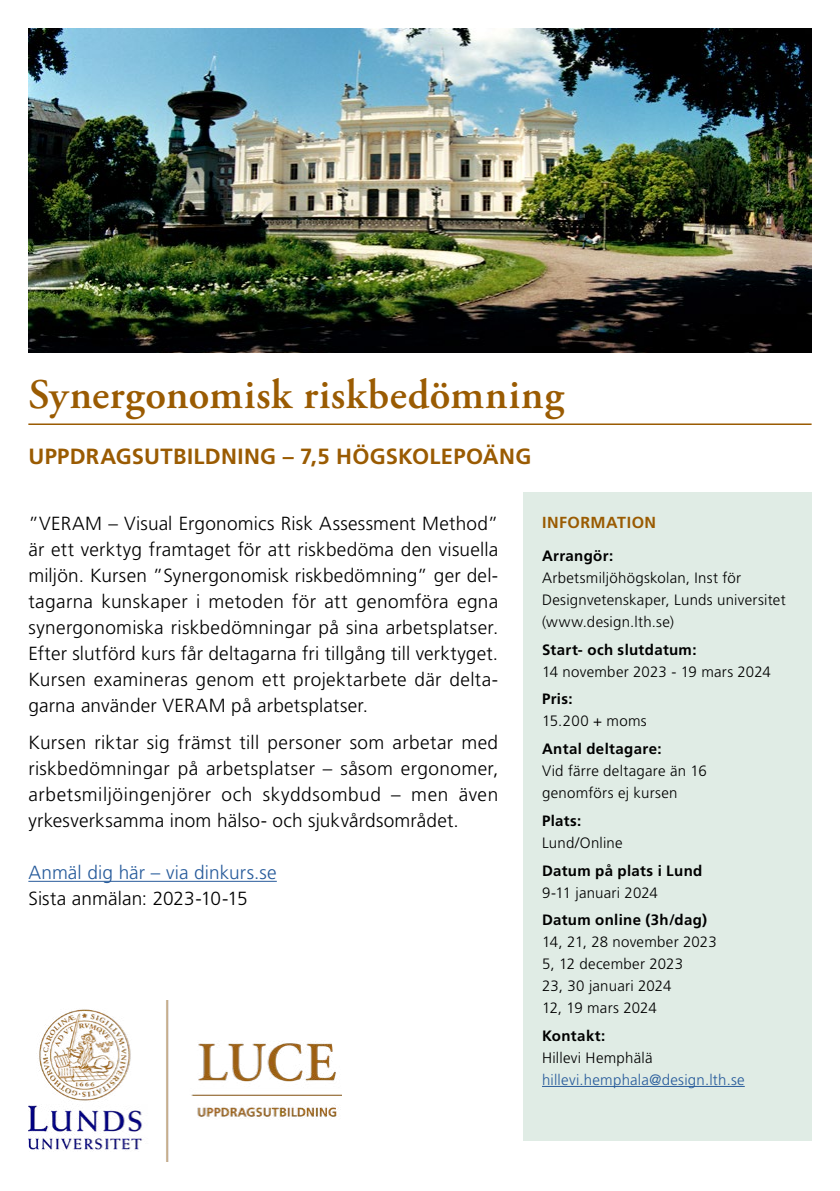
<style>
.page{position:relative;width:840px;height:1191px;background:#fff}
.page>*{position:absolute;margin:0;border:0;box-sizing:border-box;transform-origin:0 0}
.t1{font:600 42px "Adobe Garamond Pro";letter-spacing:.015em;color:#9a5b02}
.t2{font:700 22px "Frutiger LT Std";letter-spacing:.015em;color:#9a5b02}
.Svart_Brödtext_utan{font:300 19px/26px "Frutiger LT Std";letter-spacing:.01em;color:#000;text-align:justify}
.Svart_Brödtext_utan-2{font:300 19px "Frutiger LT Std";letter-spacing:.005em;color:#275b9b}
.Underrad_till_18_p{font:700 16px "Frutiger LT Std";letter-spacing:.03em;color:#9a5b02}
.Svart_Brödtext_utan-3{font:300 15px/22px "Frutiger LT Std";letter-spacing:.015em;color:#000}
.Underrubrik_2{font:700 15px "Frutiger LT Std";letter-spacing:.025em;color:#000}
.Svart_Brödtext_utan-4{font:300 15px "Frutiger LT Std";letter-spacing:.015em;color:#275b9b}
.Underrubrik_2-2{font:300 15px "Frutiger LT Std";letter-spacing:.02em;color:#000}
</style>
<div class="page">
<div style="left:523px;top:492px;width:288px;height:648px;background:#e0ece5"></div>
<img style="left:28px;top:28px;width:783px;height:324px">
<hr style="left:28px;top:423px;width:783px;height:2px;background:#9a5b02">
<hr style="left:28px;top:881px;width:249px;height:1px;background:#275b9b">
<hr style="left:541px;top:1086px;width:203px;height:1px;background:#275b9b">
<img style="left:28px;top:1000px;width:313px;height:161px">
<h1 class="t1" style="left:28px;top:370px;width:537px">Synergonomisk riskbedömning</h1>
<h1 class="t2" style="left:28px;top:443px;width:504px">UPPDRAGSUTBILDNING – 7,5 HÖGSKOLEPOÄNG</h1>
<p class="Svart_Brödtext_utan" style="left:28px;top:510px;width:471px">”VERAM – Visual Ergonomics Risk Assessment Method” är ett verktyg framtaget för att riskbedöma den visuella miljön. Kursen ”Synergonomisk riskbedömning” ger del&shy;tagarna kunskaper i metoden för att genomföra egna synergonomiska riskbedömningar på sina arbetsplatser.<br>Efter slutförd kurs får deltagarna fri tillgång till verktyget.<br>Kursen examineras genom ett projektarbete där delta&shy;garna använder VERAM på arbetsplatser.</p>
<p class="Svart_Brödtext_utan" style="left:28px;top:730px;width:471px">Kursen riktar sig främst till personer som arbetar med riskbedömningar på arbetsplatser – såsom ergonomer, arbetsmiljöingenjörer och skyddsombud – men även yrkesverksamma inom hälso- och sjukvårdsområdet.</p>
<p class="Svart_Brödtext_utan-2" style="left:28px;top:862px;width:250px">Anmäl dig här – via dinkurs.se</p>
<p class="Svart_Brödtext_utan" style="left:28px;top:886px;width:221px">Sista anmälan: 2023-10-15</p>
<p class="Underrad_till_18_p" style="left:541px;top:513px;width:116px">INFORMATION</p>
<p class="Underrubrik_2" style="left:541px;top:547px;width:73px">Arrangör:</p>
<p class="Svart_Brödtext_utan-3" style="left:541px;top:567px;width:200px">Arbetsmiljöhögskolan, Inst för</p>
<p class="Svart_Brödtext_utan-3" style="left:541px;top:589px;width:245px">Designvetenskaper, Lunds universitet (www.design.lth.se)</p>
<p class="Underrubrik_2" style="left:541px;top:641px;width:156px">Start- och slutdatum:</p>
<p class="Svart_Brödtext_utan-3" style="left:541px;top:661px;width:230px">14 november 2023 - 19 mars 2024</p>
<p class="Underrubrik_2" style="left:541px;top:690px;width:32px">Pris:</p>
<p class="Svart_Brödtext_utan-3" style="left:541px;top:710px;width:106px">15.200 + moms</p>
<p class="Underrubrik_2" style="left:541px;top:740px;width:121px">Antal deltagare:</p>
<p class="Svart_Brödtext_utan-3" style="left:541px;top:760px;width:166px">Vid färre deltagare än 16</p>
<p class="Svart_Brödtext_utan-3" style="left:541px;top:782px;width:137px">genomförs ej kursen</p>
<p class="Underrubrik_2" style="left:541px;top:812px;width:41px">Plats:</p>
<p class="Svart_Brödtext_utan-3" style="left:541px;top:832px;width:82px">Lund/Online</p>
<p class="Underrubrik_2" style="left:541px;top:861px;width:162px">Datum på plats i Lund</p>
<p class="Svart_Brödtext_utan-3" style="left:541px;top:881px;width:117px">9-11 januari 2024</p>
<p class="Underrubrik_2" style="left:541px;top:911px;width:167px">Datum online (3h/dag)</p>
<p class="Svart_Brödtext_utan-3" style="left:541px;top:931px;width:176px">14, 21, 28 november 2023</p>
<p class="Svart_Brödtext_utan-3" style="left:541px;top:953px;width:142px">5, 12 december 2023</p>
<p class="Svart_Brödtext_utan-3" style="left:541px;top:975px;width:131px">23, 30 januari 2024</p>
<p class="Svart_Brödtext_utan-3" style="left:541px;top:997px;width:116px">12, 19 mars 2024</p>
<p class="Underrubrik_2" style="left:541px;top:1027px;width:65px">Kontakt:</p>
<p class="Underrubrik_2-2" style="left:541px;top:1049px;width:112px">Hillevi Hemphälä</p>
<p class="Svart_Brödtext_utan-4" style="left:541px;top:1071px;width:204px">hillevi.hemphala@design.lth.se</p>
</div>
